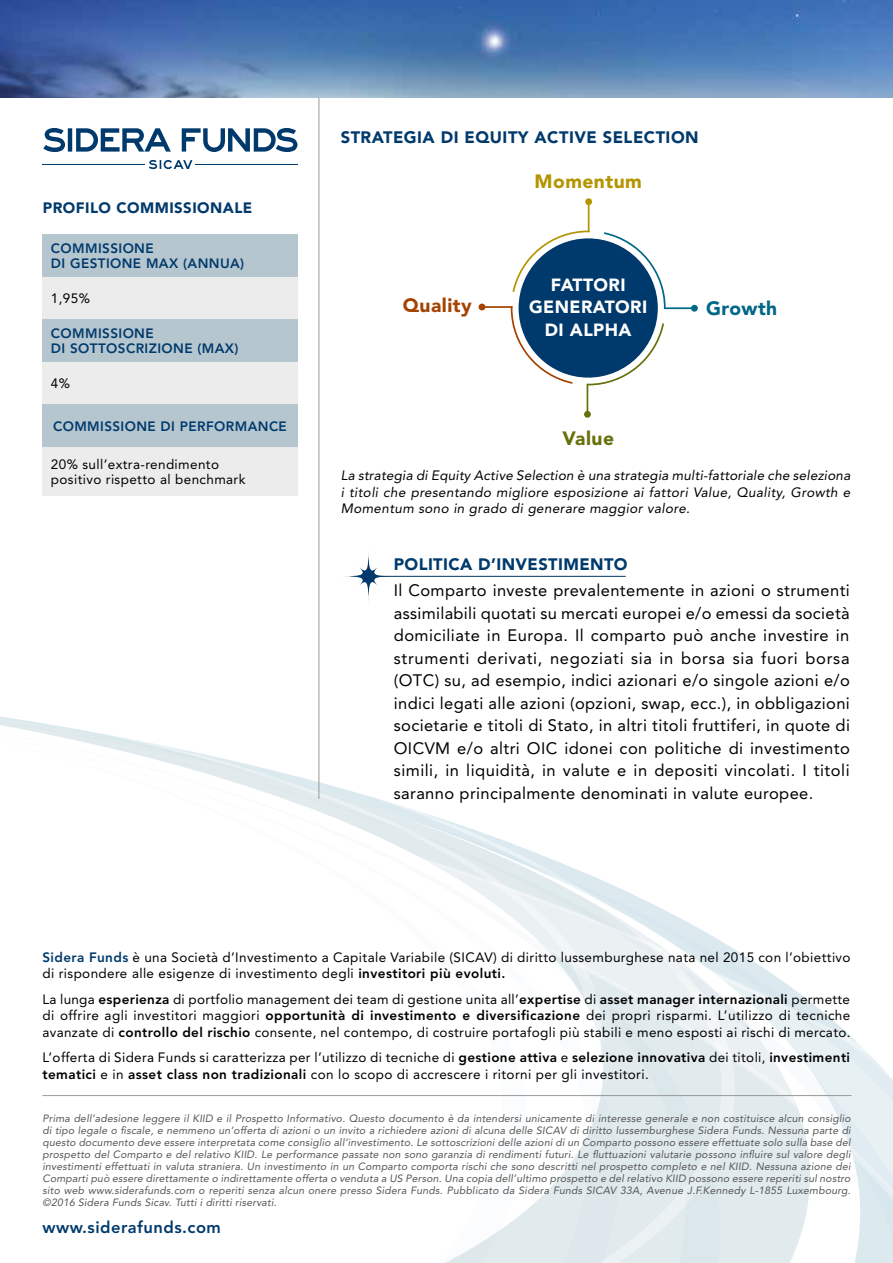
<style>
.page{position:relative;width:893px;height:1263px;background:#fff}
.page>*{position:absolute;margin:0;border:0;box-sizing:border-box;transform-origin:0 0}
.t1{font:900 19.2px "Avenir LT Std";letter-spacing:.025em;color:#b49500}
.t2{font:900 19.2px "Avenir LT Std";letter-spacing:.025em;color:#a44200}
.t3{font:900 19.2px "Avenir LT Std";letter-spacing:.025em;color:#006886}
.t4{font:900 19.2px "Avenir LT Std";letter-spacing:.025em;color:#67710a}
.t5{font:900 17.55px/22.4px "Avenir LT Std";letter-spacing:.025em;color:#fff;text-align:center}
.t6{font:16.5px/22.5px "Avenir LT Std";letter-spacing:.025em;color:#000;text-align:justify}
.t7{font:900 16.5px "Avenir LT Std";letter-spacing:.03em;color:#003a6c}
.t8{font:800 16.5px "Avenir LT Std";letter-spacing:.03em;color:#003a6c}
.t9{font:900 15px "Avenir LT Std";letter-spacing:.03em;color:#003a6c}
.t10{font:13.5px/16.5px "Avenir LT Std";letter-spacing:.03em;color:#000}
.t11{font:italic 13.5px/16.5px "Avenir LT Std";letter-spacing:.03em;color:#000;text-align:justify}
.t12{font:800 13.5px/15px "Avenir LT Std";letter-spacing:.03em;color:#003a6c}
.t13{font:italic 10.5px/12px "Avenir LT Std";letter-spacing:.02em;color:#565656;text-align:justify}
.s1{font-weight:800;color:#003a6c}
.s2{font-weight:800}
</style>
<div class="page">
<svg style="left:0;top:722px;width:893px;height:541px"></svg>
<svg style="left:0;top:728px;width:720px;height:535px"></svg>
<svg style="left:0;top:732px;width:619px;height:531px"></svg>
<svg style="left:0;top:736px;width:527px;height:527px"></svg>
<hr style="left:318px;top:0;width:1px;height:799px;background:#9c9d9d">
<svg style="left:344px;top:551px;width:52px;height:50px"></svg>
<hr style="left:380px;top:576px;width:246px;height:1px;background:#003a6c">
<svg style="left:43px;top:128px;width:254px;height:24px"></svg>
<svg style="left:149px;top:160px;width:43px;height:9px"></svg>
<hr style="left:43px;top:164px;width:102px;height:1px;background:#003a6c">
<hr style="left:195px;top:164px;width:103px;height:1px;background:#003a6c">
<div style="left:43px;top:235px;width:255px;height:261px;background:#ececed"></div>
<div style="left:43px;top:319px;width:255px;height:43px;background:#b6c6cf"></div>
<div style="left:43px;top:405px;width:255px;height:42px;background:#b6c6cf"></div>
<div style="left:43px;top:234px;width:255px;height:43px;background:#b6c6cf"></div>
<img style="left:0;top:0;width:893px;height:98px">
<div style="left:519px;top:238px;width:139px;height:140px;background:#003a6c;border-radius:50%"></div>
<hr style="left:588px;top:202px;width:1px;height:30px;background:#b49500">
<div style="left:585px;top:198px;width:7px;height:7px;background:#b49500;border-radius:50%"></div>
<svg style="left:512px;top:230px;width:79px;height:64px"></svg>
<hr style="left:664px;top:307px;width:30px;height:2px;background:#006886">
<div style="left:691px;top:305px;width:7px;height:7px;background:#006886;border-radius:50%"></div>
<svg style="left:602px;top:232px;width:64px;height:79px"></svg>
<hr style="left:587px;top:384px;width:1px;height:30px;background:#67710a">
<div style="left:584px;top:411px;width:7px;height:7px;background:#67710a;border-radius:50%"></div>
<svg style="left:585px;top:321px;width:79px;height:65px"></svg>
<hr style="left:482px;top:306px;width:30px;height:2px;background:#a44200">
<svg style="left:479px;top:304px;width:6px;height:6px"></svg>
<svg style="left:510px;top:305px;width:63px;height:79px"></svg>
<hr style="left:43px;top:1095px;width:808px;height:1px;background:#9c9d9d">
<h3 class="t7" style="left:341px;top:127px;width:359px">STRATEGIA DI EQUITY ACTIVE SELECTION</h3>
<h3 class="t9" style="left:43px;top:198px;width:211px">PROFILO COMMISSIONALE</h3>
<p class="t12" style="left:51px;top:241px;width:195px">COMMISSIONE<br>DI GESTIONE MAX (ANNUA)</p>
<p class="t10" style="left:51px;top:290px;width:41px">1,95%</p>
<p class="t12" style="left:51px;top:326px;width:189px">COMMISSIONE<br>DI SOTTOSCRIZIONE (MAX)</p>
<p class="t10" style="left:51px;top:376px;width:21px">4%</p>
<p class="t12" style="left:53px;top:419px;width:235px">COMMISSIONE DI PERFORMANCE</p>
<p class="t10" style="left:51px;top:457px;width:196px;line-height:15px">20% sull’extra-rendimento positivo rispetto al benchmark</p>
<h1 class="t2" style="left:403px;top:294px;width:70px">Quality</h1>
<h1 class="t1" style="left:535px;top:170px;width:109px">Momentum</h1>
<h2 class="t5" style="left:529px;top:273px;width:120px">FATTORI<br>GENERATORI<br>DI ALPHA</h2>
<h1 class="t4" style="left:562px;top:426px;width:53px">Value</h1>
<h1 class="t3" style="left:706px;top:297px;width:73px">Growth</h1>
<p class="t11" style="left:341px;top:468px;width:511px">La strategia di Equity Active Selection è una strategia multi-fattoriale che seleziona i titoli che presentando migliore esposizione ai fattori Value, Quality, Growth e Momentum sono in grado di generare maggior valore.</p>
<h3 class="t7" style="left:394px;top:554px;width:235px">POLITICA D’INVESTIMENTO</h3>
<p class="t6" style="left:394px;top:579px;width:458px">Il Comparto investe prevalentemente in azioni o strumenti assimilabili quotati su mercati europei e/o emessi da società domiciliate in Europa. Il comparto può anche investire in strumenti derivati, negoziati sia in borsa sia fuori borsa (OTC) su, ad esempio, indici azionari e/o singole azioni e/o indici legati alle azioni (opzioni, swap, ecc.), in obbligazioni societarie e titoli di Stato, in altri titoli fruttiferi, in quote di OICVM e/o altri OIC idonei con politiche di investimento simili, in liquidità, in valute e in depositi vincolati. I titoli saranno principalmente denominati in valute europee.</p>
<p class="t10" style="left:42px;top:949px;width:810px"><span class="s1">Sidera Funds</span> è una Società d’Investimento a Capitale Variabile (SICAV) di diritto lussemburghese nata nel 2015 con l’obiettivo di rispondere alle esigenze di investimento degli <span class="s2">investitori più evoluti.</span></p>
<p class="t10" style="left:42px;top:991px;width:810px;text-align:justify">La lunga <span class="s2">esperienza</span> di portfolio management dei team di gestione unita all’<span class="s2">expertise</span> di <span class="s2">asset manager internazionali</span> permette di offrire agli investitori maggiori <span class="s2">opportunità di investimento e diversificazione</span> dei propri risparmi. L’utilizzo di tecniche avanzate di <span class="s2">controllo del rischio</span> consente, nel contempo, di costruire portafogli più stabili e meno esposti ai rischi di mercato.</p>
<p class="t10" style="left:42px;top:1049px;width:809px">L’offerta di Sidera Funds si caratterizza per l’utilizzo di tecniche di <span class="s2">gestione attiva</span> e <span class="s2">selezione innovativa</span> dei titoli, <span class="s2">investimenti tematici</span> e in <span class="s2">asset class non tradizionali</span> con lo scopo di accrescere i ritorni per gli investitori.</p>
<p class="t13" style="left:42px;top:1113px;width:810px">Prima dell’adesione leggere il KIID e il Prospetto Informativo. Questo documento è da intendersi unicamente di interesse generale e non costituisce alcun consiglio di tipo legale o fiscale, e nemmeno un’offerta di azioni o un invito a richiedere azioni di alcuna delle SICAV di diritto lussemburghese Sidera Funds. Nessuna parte di questo documento deve essere interpretata come consiglio all’investimento. Le sottoscrizioni delle azioni di un Comparto possono essere effettuate solo sulla base del prospetto del Comparto e del relativo KIID. Le performance passate non sono garanzia di rendimenti futuri. Le fluttuazioni valutarie possono influire sul valore degli investimenti effettuati in valuta straniera. Un investimento in un Comparto comporta rischi che sono descritti nel prospetto completo e nel KIID. Nessuna azione dei Comparti può essere direttamente o indirettamente offerta o venduta a US Person. Una copia dell’ultimo prospetto e del relativo KIID possono essere reperiti sul nostro sito web www.siderafunds.com o reperiti senza alcun onere presso Sidera Funds. Pubblicato da Sidera Funds SICAV 33A, Avenue J.F.Kennedy L-1855 Luxembourg. ©2016 Sidera Funds Sicav. Tutti i diritti riservati.</p>
<h3 class="t8" style="left:43px;top:1218px;width:180px">www.siderafunds.com</h3>
</div>
